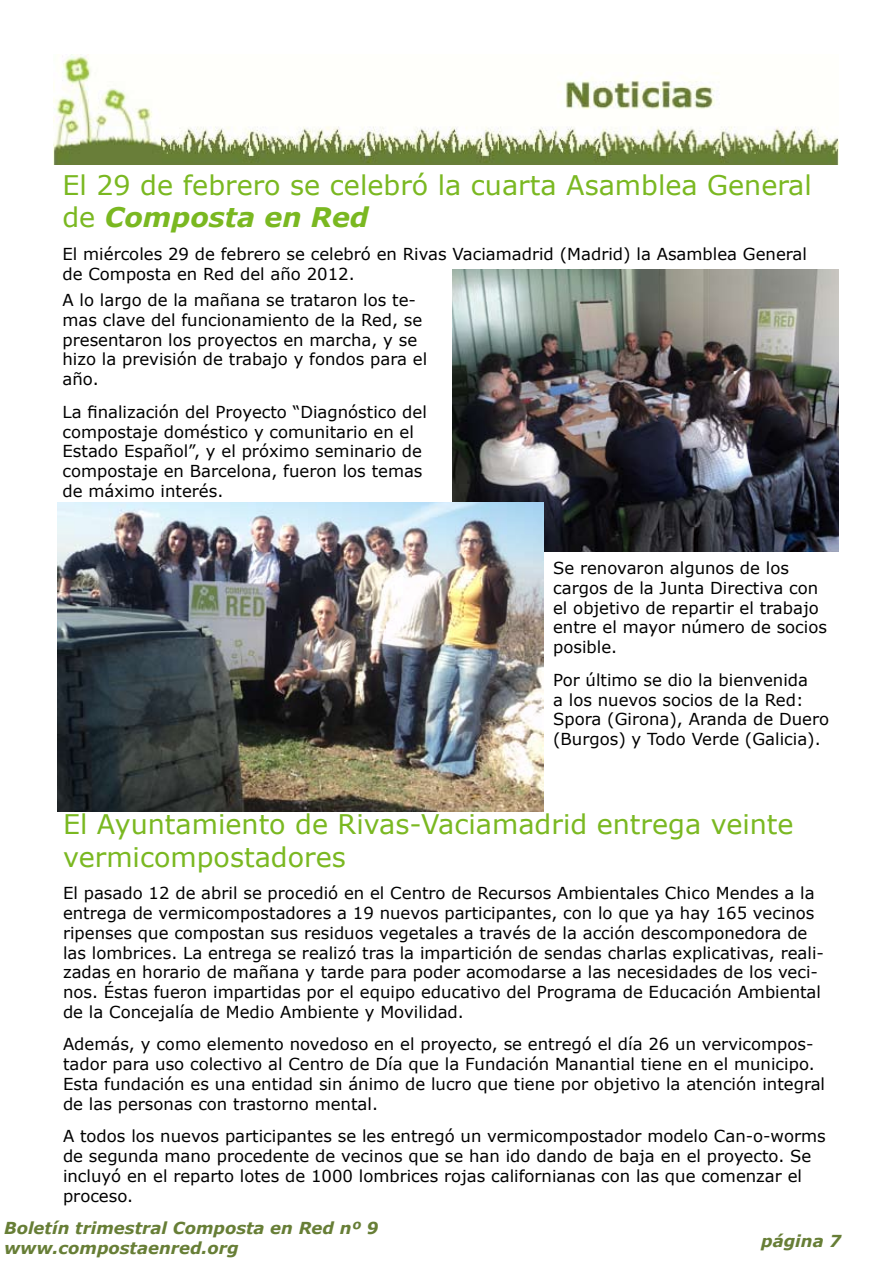
<style>
.page{position:relative;width:893px;height:1263px;background:#fff}
.page>*{position:absolute;margin:0;border:0;box-sizing:border-box;transform-origin:0 0}
.t1{font:27px/32.4px "Verdana";color:#7ab821}
.t2{font:16.5px/19.8px "Verdana";color:#000}
.t3{font:italic 700 16.5px/19.8px "Verdana";color:#677e36}
.s1{font-weight:700;font-style:italic}
</style>
<div class="page">
<img style="left:53px;top:54px;width:786px;height:110px">
<img style="left:452px;top:269px;width:387px;height:283px">
<img style="left:57px;top:502px;width:486px;height:309px">
<h1 class="t1" style="left:63px;top:168px;width:751px">El 29 de febrero se celebró la cuarta Asamblea General de <span class="s1">Composta en Red</span></h1>
<p class="t2" style="left:63px;top:243px;width:746px">El miércoles 29 de febrero se celebró en Rivas Vaciamadrid (Madrid) la Asamblea General de Composta en Red del año 2012.</p>
<p class="t2" style="left:62px;top:290px;width:366px">A lo largo de la mañana se trataron los te&shy;mas clave del funcionamiento de la Red, se presentaron los proyectos en marcha, y se hizo la previsión de trabajo y fondos para el año.</p>
<p class="t2" style="left:62px;top:401px;width:366px">La finalización del Proyecto “Diagnóstico del compostaje doméstico y comunitario en el Estado Español”, y el próximo seminario de compostaje en Barcelona, fueron los temas de máximo interés.</p>
<p class="t2" style="left:553px;top:557px;width:275px">Se renovaron algunos de los cargos de la Junta Directiva con el objetivo de repartir el trabajo entre el mayor número de socios posible.</p>
<p class="t2" style="left:553px;top:669px;width:277px">Por último se dio la bienvenida<br>a los nuevos socios de la Red:<br>Spora (Girona), Aranda de Duero (Burgos) y Todo Verde (Galicia).</p>
<h1 class="t1" style="left:63px;top:807px;width:732px">El Ayuntamiento de Rivas-Vaciamadrid entrega veinte vermicompostadores</h1>
<p class="t2" style="left:63px;top:883px;width:762px">El pasado 12 de abril se procedió en el Centro de Recursos Ambientales Chico Mendes a la entrega de vermicompostadores a 19 nuevos participantes, con lo que ya hay 165 vecinos ripenses que compostan sus residuos vegetales a través de la acción descomponedora de las lombrices. La entrega se realizó tras la impartición de sendas charlas explicativas, reali&shy;zadas en horario de mañana y tarde para poder acomodarse a las necesidades de los veci&shy;nos. Éstas fueron impartidas por el equipo educativo del Programa de Educación Ambiental de la Concejalía de Medio Ambiente y Movilidad.</p>
<p class="t2" style="left:63px;top:1034px;width:764px">Además, y como elemento novedoso en el proyecto, se entregó el día 26 un vervicompos&shy;tador para uso colectivo al Centro de Día que la Fundación Manantial tiene en el municipo.<br>Esta fundación es una entidad sin ánimo de lucro que tiene por objetivo la atención integral de las personas con trastorno mental.</p>
<p class="t2" style="left:63px;top:1126px;width:764px">A todos los nuevos participantes se les entregó un vermicompostador modelo Can-o-worms de segunda mano procedente de vecinos que se han ido dando de baja en el proyecto. Se incluyó en el reparto lotes de 1000 lombrices rojas californianas con las que comenzar el proceso.</p>
<p class="t3" style="left:4px;top:1218px;width:376px">Boletín trimestral Composta en Red nº 9 www.compostaenred.org</p>
<p class="t3" style="left:761px;top:1230px;width:81px">página 7</p>
</div>
